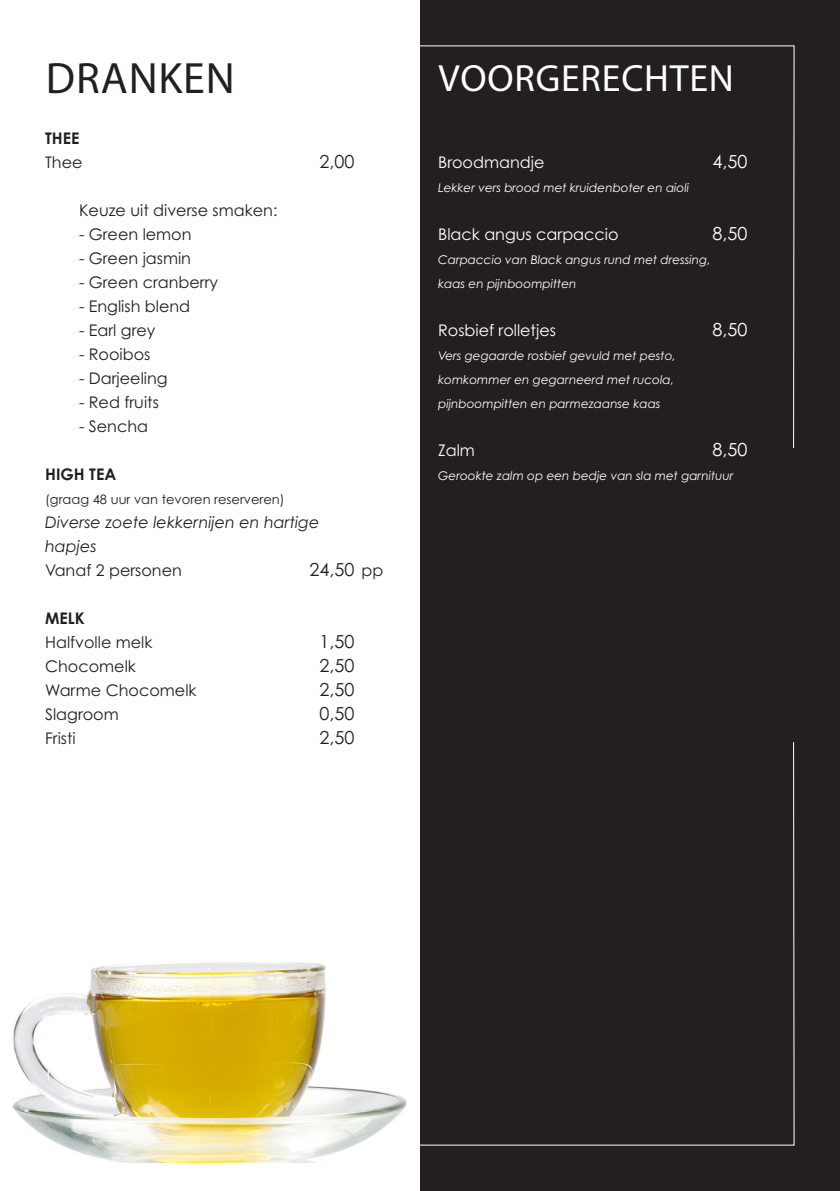
<style>
.page{position:relative;width:840px;height:1191px;background:#fff}
.page>*{position:absolute;margin:0;border:0;box-sizing:border-box;transform-origin:0 0}
.t1{font:44px "Myriad Pro";letter-spacing:.02em;color:#231f20}
.t2{font:38px "Myriad Pro";letter-spacing:.02em;color:#fff}
.t3{font:18px "Century Gothic Pro";color:#231f20}
.t4{font:18px "Century Gothic Pro";color:#fff}
.t5{font:16px "Century Gothic Pro";color:#231f20}
.t6{font:16px "Century Gothic Pro";color:#fff}
.t7{font:italic 16px/24px "Century Gothic Pro";color:#231f20}
.t8{font:700 16px "Century Gothic Pro";color:#231f20}
.t9{font:13px "Century Gothic Pro";color:#231f20}
.t10{font:italic 12px/24px "Century Gothic Pro";color:#fff}
</style>
<div class="page">
<div style="left:420px;top:0;width:419px;height:1191px;background:#231f20"></div>
<img style="left:12px;top:962px;width:395px;height:200px">
<h1 class="t1" style="left:46px;top:51px;width:190px">DRANKEN</h1>
<h3 class="t8" style="left:45px;top:128px;width:36px">THEE</h3>
<h3 class="t5" style="left:45px;top:152px;width:39px">Thee</h3>
<h3 class="t3" style="left:319px;top:151px;width:36px">2,00</h3>
<h3 class="t5" style="left:79px;top:200px;width:200px">Keuze uit diverse smaken:</h3>
<h3 class="t5" style="left:79px;top:224px;width:114px">- Green lemon</h3>
<h3 class="t5" style="left:79px;top:248px;width:113px">- Green jasmin</h3>
<h3 class="t5" style="left:79px;top:272px;width:140px">- Green cranberry</h3>
<h3 class="t5" style="left:79px;top:296px;width:112px">- English blend</h3>
<h3 class="t5" style="left:79px;top:320px;width:78px">- Earl grey</h3>
<h3 class="t5" style="left:79px;top:344px;width:73px">- Rooibos</h3>
<h3 class="t5" style="left:79px;top:368px;width:90px">- Darjeeling</h3>
<h3 class="t5" style="left:79px;top:392px;width:81px">- Red fruits</h3>
<h3 class="t5" style="left:79px;top:416px;width:70px">- Sencha</h3>
<h3 class="t8" style="left:45px;top:464px;width:73px">HIGH TEA</h3>
<p class="t9" style="left:45px;top:491px;width:241px">(graag 48 uur van tevoren reserveren)</p>
<h3 class="t7" style="left:45px;top:510px;width:276px">Diverse zoete lekkernijen en hartige hapjes</h3>
<h3 class="t5" style="left:45px;top:560px;width:138px">Vanaf 2 personen</h3>
<h3 class="t3" style="left:309px;top:559px;width:46px">24,50</h3>
<h3 class="t8" style="left:45px;top:608px;width:41px">MELK</h3>
<h3 class="t5" style="left:45px;top:632px;width:109px">Halfvolle melk</h3>
<h3 class="t3" style="left:319px;top:631px;width:36px">1,50</h3>
<h3 class="t5" style="left:45px;top:656px;width:92px">Chocomelk</h3>
<h3 class="t3" style="left:319px;top:655px;width:36px">2,50</h3>
<h3 class="t5" style="left:45px;top:680px;width:153px">Warme Chocomelk</h3>
<h3 class="t3" style="left:319px;top:679px;width:36px">2,50</h3>
<h3 class="t5" style="left:45px;top:704px;width:75px">Slagroom</h3>
<h3 class="t3" style="left:319px;top:703px;width:36px">0,50</h3>
<h3 class="t5" style="left:45px;top:728px;width:32px">Fristi</h3>
<h3 class="t3" style="left:319px;top:727px;width:36px">2,50</h3>
<h3 class="t5" style="left:361px;top:560px;width:23px">pp</h3>
<h2 class="t2" style="left:438px;top:55px;width:297px">VOORGERECHTEN</h2>
<h3 class="t6" style="left:438px;top:152px;width:108px">Broodmandje</h3>
<h3 class="t4" style="left:712px;top:151px;width:36px">4,50</h3>
<p class="t10" style="left:438px;top:176px;width:252px">Lekker vers brood met kruidenboter en aioli</p>
<h3 class="t6" style="left:438px;top:224px;width:182px">Black angus carpaccio</h3>
<h3 class="t4" style="left:712px;top:223px;width:36px">8,50</h3>
<p class="t10" style="left:438px;top:248px;width:274px">Carpaccio van Black angus rund met dressing, kaas en pijnboompitten</p>
<h3 class="t6" style="left:438px;top:320px;width:119px">Rosbief rolletjes</h3>
<h3 class="t4" style="left:712px;top:319px;width:36px">8,50</h3>
<p class="t10" style="left:438px;top:344px;width:239px">Vers gegaarde rosbief gevuld met pesto, komkommer en gegarneerd met rucola, pijnboompitten en parmezaanse kaas</p>
<h3 class="t6" style="left:438px;top:440px;width:38px">Zalm</h3>
<h3 class="t4" style="left:712px;top:439px;width:36px">8,50</h3>
<p class="t10" style="left:438px;top:464px;width:297px">Gerookte zalm op een bedje van sla met garnituur</p>
</div>
